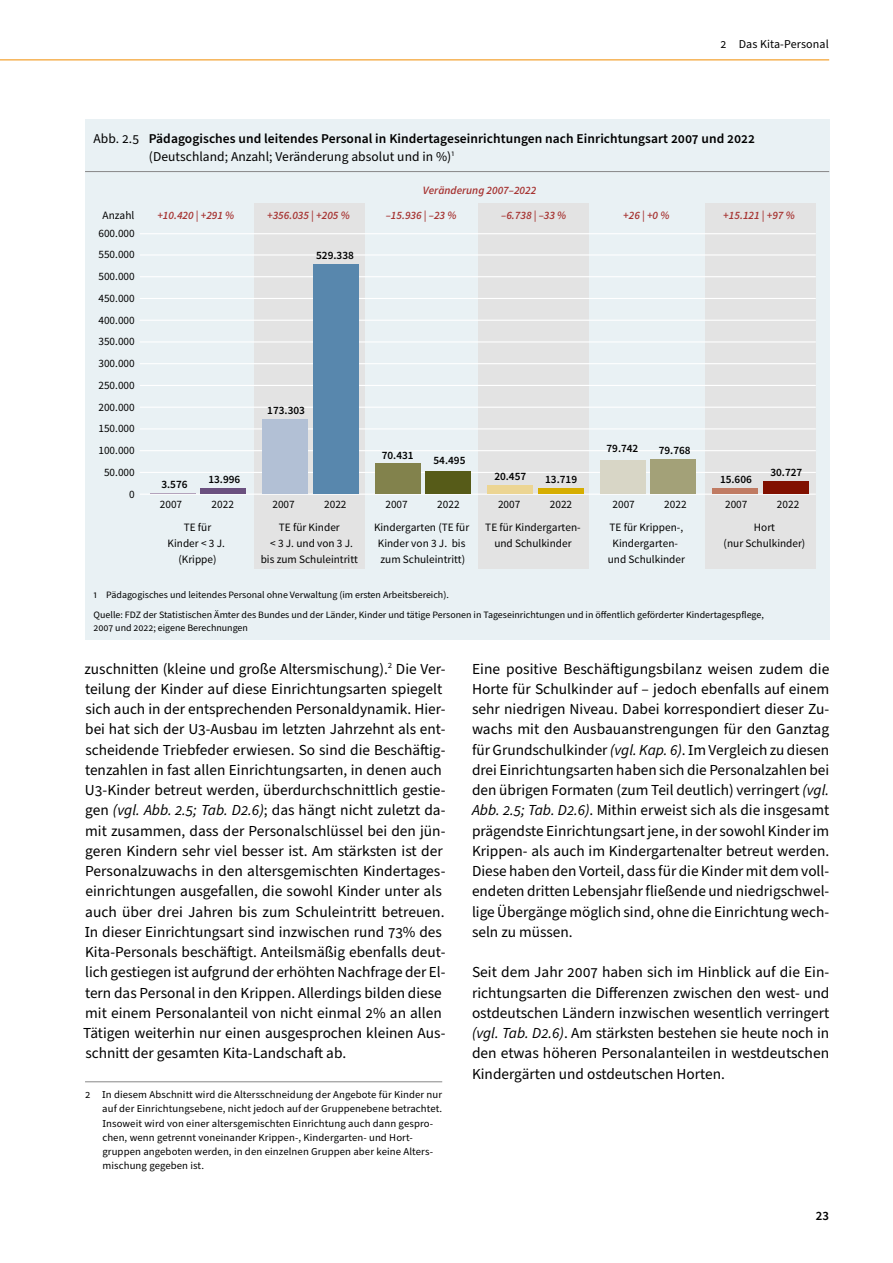
<style>
.page{position:relative;width:893px;height:1263px;background:#fff}
.page>*{position:absolute;margin:0;border:0;box-sizing:border-box;transform-origin:0 0}
.Fließtext_Abstand_vor{font:15.3px/20.2px "Source Sans Pro";color:#000}
.Fließtext{font:15.3px/20.2px "Source Sans Pro";color:#000;text-align:justify}
.Ü_Grafik{font:600 13.5px/18px "Source Sans Pro";letter-spacing:.005em;color:#000}
.t1{font:600 12.75px "Source Sans Pro";color:#000}
.t2{font:12px "Source Sans Pro";letter-spacing:.01em;color:#000}
.t3{font:11.25px/21.8px "Source Sans Pro";color:#000;text-align:center}
.t4{font:italic 600 11.25px "Source Sans Pro";color:#a73533}
.t5{font:600 11.25px "Source Sans Pro";color:#000}
.Fußnote{font:10.5px/14.2px "Source Sans Pro";letter-spacing:.01em;color:#000}
.Quelle_Abbildung{font:9.75px/13.5px "Source Sans Pro";color:#000}
.s1{font-weight:400}
.s2{font-style:italic}
</style>
<div class="page">
<hr style="left:0;top:60px;width:829px;height:1px;background:#f28c00">
<hr style="left:85px;top:1081px;width:357px;height:1px;background:#878787">
<div style="left:85px;top:119px;width:744px;height:521px;background:#e9f1f4"></div>
<div style="left:479px;top:204px;width:110px;height:365px;background:#e3e3e3"></div>
<div style="left:254px;top:204px;width:111px;height:365px;background:#e3e3e3"></div>
<div style="left:705px;top:204px;width:110px;height:365px;background:#e3e3e3"></div>
<hr style="left:140px;top:472px;width:676px;height:1px;background:#fff">
<hr style="left:140px;top:450px;width:676px;height:1px;background:#fff">
<hr style="left:140px;top:428px;width:676px;height:1px;background:#fff">
<hr style="left:140px;top:407px;width:676px;height:1px;background:#fff">
<hr style="left:140px;top:385px;width:676px;height:1px;background:#fff">
<hr style="left:140px;top:363px;width:676px;height:1px;background:#fff">
<hr style="left:140px;top:341px;width:676px;height:1px;background:#fff">
<hr style="left:140px;top:320px;width:676px;height:1px;background:#fff">
<hr style="left:140px;top:298px;width:676px;height:1px;background:#fff">
<hr style="left:140px;top:276px;width:676px;height:1px;background:#fff">
<hr style="left:140px;top:254px;width:676px;height:2px;background:#fff">
<hr style="left:140px;top:233px;width:676px;height:1px;background:#fff">
<hr style="left:140px;top:494px;width:676px;height:1px;background:#fff">
<div style="left:201px;top:488px;width:45px;height:6px;background:#6b517f"></div>
<hr style="left:150px;top:493px;width:45px;height:1px;background:#b3a3bc">
<div style="left:313px;top:264px;width:46px;height:230px;background:#5887ad"></div>
<div style="left:262px;top:419px;width:46px;height:75px;background:#b2c0d5"></div>
<div style="left:426px;top:471px;width:45px;height:23px;background:#565b18"></div>
<div style="left:375px;top:463px;width:45px;height:31px;background:#82824c"></div>
<div style="left:538px;top:488px;width:46px;height:6px;background:#d6ad00"></div>
<div style="left:487px;top:485px;width:46px;height:9px;background:#ecd593"></div>
<div style="left:650px;top:459px;width:46px;height:35px;background:#a3a178"></div>
<div style="left:600px;top:460px;width:45px;height:34px;background:#d8d6c6"></div>
<div style="left:763px;top:481px;width:45px;height:13px;background:#811000"></div>
<div style="left:712px;top:488px;width:46px;height:6px;background:#c07b63"></div>
<hr style="left:85px;top:171px;width:744px;height:1px;background:#878787">
<p class="t2" style="left:720px;top:36px;width:110px">2 Das Kita-Personal</p>
<p class="Ü_Grafik" style="left:149px;top:130px;width:608px;text-indent:-55px"><span class="s1">Abb. 2.5</span> Pädagogisches und leitendes Personal in Kindertageseinrichtungen nach Einrichtungsart 2007 und 2022 <span class="s1">(Deutschland; Anzahl; Veränderung absolut und in %)</span><sup>1</sup></p>
<p class="t3" style="left:98px;top:207px;width:38px;line-height:17.2px">Anzahl<br>600.000</p>
<p class="t3" style="left:98px;top:244px;width:38px;text-align:right">550.000<br>500.000<br>450.000<br>400.000<br>350.000<br>300.000<br>250.000<br>200.000<br>150.000<br>100.000<br>50.000<br>0</p>
<p class="t4" style="left:423px;top:184px;width:115px">Veränderung 2007–2022</p>
<p class="t4" style="left:157px;top:208px;width:79px">+10.420 | +291 %</p>
<p class="t4" style="left:267px;top:208px;width:84px">+356.035 | +205 %</p>
<p class="t4" style="left:386px;top:208px;width:72px">–15.936 | –23 %</p>
<p class="t4" style="left:501px;top:208px;width:67px">–6.738 | –33 %</p>
<p class="t4" style="left:623px;top:208px;width:48px">+26 | +0 %</p>
<p class="t4" style="left:723px;top:208px;width:73px">+15.121 | +97 %</p>
<p class="t5" style="left:316px;top:249px;width:39px">529.338</p>
<p class="t5" style="left:161px;top:477px;width:28px">3.576</p>
<p class="t5" style="left:208px;top:472px;width:33px">13.996</p>
<p class="t5" style="left:267px;top:403px;width:39px">173.303</p>
<p class="t5" style="left:382px;top:448px;width:33px">70.431</p>
<p class="t5" style="left:434px;top:454px;width:33px">54.495</p>
<p class="t5" style="left:494px;top:470px;width:33px">20.457</p>
<p class="t5" style="left:545px;top:472px;width:33px">13.719</p>
<p class="t5" style="left:606px;top:441px;width:33px">79.742</p>
<p class="t5" style="left:659px;top:443px;width:33px">79.768</p>
<p class="t5" style="left:720px;top:472px;width:33px">15.606</p>
<p class="t5" style="left:770px;top:465px;width:33px">30.727</p>
<p class="t3" style="left:160px;top:493px;width:24px">2007</p>
<p class="t3" style="left:212px;top:493px;width:24px">2022</p>
<p class="t3" style="left:272px;top:493px;width:24px">2007</p>
<p class="t3" style="left:324px;top:493px;width:24px">2022</p>
<p class="t3" style="left:385px;top:493px;width:24px">2007</p>
<p class="t3" style="left:437px;top:493px;width:24px">2022</p>
<p class="t3" style="left:498px;top:493px;width:24px">2007</p>
<p class="t3" style="left:550px;top:493px;width:24px">2022</p>
<p class="t3" style="left:612px;top:493px;width:24px">2007</p>
<p class="t3" style="left:664px;top:493px;width:24px">2022</p>
<p class="t3" style="left:725px;top:493px;width:24px">2007</p>
<p class="t3" style="left:777px;top:493px;width:24px">2022</p>
<p class="t3" style="left:168px;top:519px;width:59px;line-height:16px">TE für<br>Kinder &lt; 3 J. (Krippe)</p>
<p class="t3" style="left:261px;top:519px;width:99px;line-height:16px">TE für Kinder<br>&lt; 3 J. und von 3 J. bis zum Schuleintritt</p>
<p class="t3" style="left:374px;top:519px;width:97px;line-height:16px">Kindergarten (TE für<br>Kinder von 3 J. bis zum Schuleintritt)</p>
<p class="t3" style="left:485px;top:519px;width:97px;line-height:16px">TE für Kindergarten&shy;und Schulkinder</p>
<p class="t3" style="left:608px;top:519px;width:79px;line-height:16px">TE für Krippen-,<br>Kindergarten&shy;und Schulkinder</p>
<p class="t3" style="left:724px;top:519px;width:83px;line-height:16px">Hort<br>(nur Schulkinder)</p>
<p class="Quelle_Abbildung" style="left:94px;top:588px;width:357px">1 Pädagogisches und leitendes Personal ohne Verwaltung (im ersten Arbeitsbereich).</p>
<p class="Quelle_Abbildung" style="left:94px;top:608px;width:672px">Quelle: FDZ der Statistischen Ämter des Bundes und der Länder, Kinder und tätige Personen in Tageseinrichtungen und in öffentlich geförderter Kindertagespflege,<br>2007 und 2022; eigene Berechnungen</p>
<p class="Fließtext_Abstand_vor" style="left:83px;top:659px;width:364px">zuschnitten (kleine und große Altersmischung).<sup>2</sup> Die Ver&shy;teilung der Kinder auf diese Einrichtungsarten spiegelt sich auch in der entsprechenden Personaldynamik. Hier&shy;bei hat sich der U3-Ausbau im letzten Jahrzehnt als ent&shy;scheidende Triebfeder erwiesen. So sind die Beschäftig&shy;tenzahlen in fast allen Einrichtungsarten, in denen auch U3-Kinder betreut werden, überdurchschnittlich gestie&shy;gen <span class="s2">(vgl. Abb. 2.5; Tab. D2.6)</span>; das hängt nicht zuletzt da&shy;mit zusammen, dass der Personalschlüssel bei den jün&shy;geren Kindern sehr viel besser ist. Am stärksten ist der Personalzuwachs in den altersgemischten Kindertages&shy;einrichtungen ausgefallen, die sowohl Kinder unter als auch über drei Jahren bis zum Schuleintritt betreuen.<br>In dieser Einrichtungsart sind inzwischen rund 73% des Kita-Personals beschäftigt. Anteilsmäßig ebenfalls deut&shy;lich gestiegen ist aufgrund der erhöhten Nachfrage der El&shy;tern das Personal in den Krippen. Allerdings bilden diese mit einem Personalanteil von nicht einmal 2% an allen Tätigen weiterhin nur einen ausgesprochen kleinen Aus&shy;schnitt der gesamten Kita-Landschaft ab.</p>
<p class="Fußnote" style="left:102px;top:1088px;width:341px;text-indent:-17px">2 In diesem Abschnitt wird die Altersschneidung der Angebote für Kinder nur auf der Einrichtungsebene, nicht jedoch auf der Gruppenebene betrachtet.<br>Insoweit wird von einer altersgemischten Einrichtung auch dann gespro&shy;chen, wenn getrennt voneinander Krippen-, Kindergarten- und Hort&shy;gruppen angeboten werden, in den einzelnen Gruppen aber keine Alters&shy;mischung gegeben ist.</p>
<p class="Fließtext" style="left:472px;top:659px;width:359px">Eine positive Beschäftigungsbilanz weisen zudem die Horte für Schulkinder auf – jedoch ebenfalls auf einem sehr niedrigen Niveau. Dabei korrespondiert dieser Zu&shy;wachs mit den Ausbauanstrengungen für den Ganztag für Grundschulkinder <span class="s2">(vgl. Kap. 6)</span>. Im Vergleich zu diesen drei Einrichtungsarten haben sich die Personalzahlen bei den übrigen Formaten (zum Teil deutlich) verringert <span class="s2">(vgl.<br>Abb. 2.5; Tab. D2.6)</span>. Mithin erweist sich als die insgesamt prägendste Einrichtungsart jene, in der sowohl Kinder im Krippen- als auch im Kindergartenalter betreut werden.<br>Diese haben den Vorteil, dass für die Kinder mit dem voll&shy;endeten dritten Lebensjahr fließende und niedrigschwel&shy;lige Übergänge möglich sind, ohne die Einrichtung wech&shy;seln zu müssen.</p>
<p class="Fließtext" style="left:472px;top:962px;width:359px">Seit dem Jahr 2007 haben sich im Hinblick auf die Ein&shy;richtungsarten die Differenzen zwischen den west- und ostdeutschen Ländern inzwischen wesentlich verringert <span class="s2">(vgl. Tab. D2.6)</span>. Am stärksten bestehen sie heute noch in den etwas höheren Personalanteilen in westdeutschen Kindergärten und ostdeutschen Horten.</p>
<p class="t1" style="left:816px;top:1207px;width:15px">23</p>
</div>
